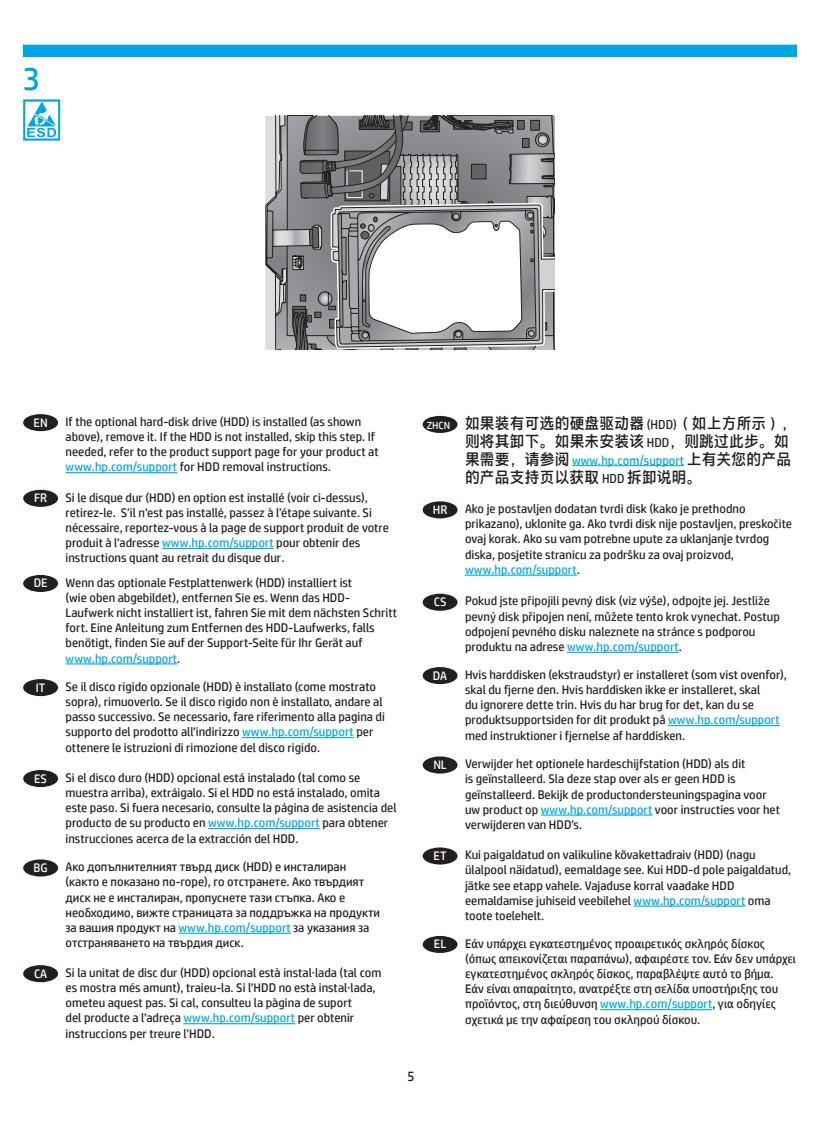
<style>
.page{position:relative;width:820px;height:1135px;background:#fff}
.page>*{position:absolute;margin:0;border:0;box-sizing:border-box;transform-origin:0 0}
.t1{font:33.25px "HP Simplified";color:#00a5e3}
.t2{font:15.58px/18px "HP Simplified Hans";color:#231f20;scale:.96 1}
.t3{font:13.83px "HP Simplified";color:#231f20}
.t4{font:12.42px/15.2px "HP Simplified";color:#231f20}
.t5{font:12.42px "HP Simplified Hans";color:#00a5e3;scale:.96 1}
.t6{font:12.25px "HP Simplified";color:#fff}
.s1{color:#00a5e3}
.s2{font-family:"HP Simplified";font-size:10.33px;color:#fff}
.s3{font-size:12.42px}
.s4{font-size:15.58px;color:#231f20}
</style>
<div class="page">
<div style="left:23px;top:45px;width:773px;height:12px;background:#00a5e3"></div>
<svg style="left:265px;top:116px;width:7px;height:234px;background:#bebfc1"></svg>
<svg style="left:272px;top:116px;width:282px;height:234px"></svg>
<div style="left:23px;top:414px;width:35px;height:17px;background:#231f20;border-radius:50%"></div>
<hr style="left:66px;top:472px;width:111px;height:1px;background:#00a5e3">
<svg style="left:23px;top:99px;width:37px;height:42px"></svg>
<div style="left:23px;top:490px;width:35px;height:17px;background:#231f20;border-radius:50%"></div>
<hr style="left:162px;top:548px;width:112px;height:1px;background:#00a5e3">
<div style="left:23px;top:575px;width:35px;height:17px;background:#231f20;border-radius:50%"></div>
<hr style="left:66px;top:663px;width:111px;height:1px;background:#00a5e3">
<div style="left:23px;top:679px;width:35px;height:17px;background:#231f20;border-radius:50%"></div>
<hr style="left:242px;top:737px;width:111px;height:1px;background:#00a5e3">
<div style="left:23px;top:770px;width:35px;height:17px;background:#231f20;border-radius:50%"></div>
<hr style="left:208px;top:828px;width:112px;height:1px;background:#00a5e3">
<div style="left:23px;top:859px;width:35px;height:17px;background:#231f20;border-radius:50%"></div>
<hr style="left:178px;top:932px;width:112px;height:1px;background:#00a5e3">
<div style="left:23px;top:965px;width:35px;height:17px;background:#231f20;border-radius:50%"></div>
<hr style="left:183px;top:1023px;width:112px;height:1px;background:#00a5e3">
<div style="left:422px;top:416px;width:35px;height:17px;background:#231f20;border-radius:50%"></div>
<hr style="left:572px;top:465px;width:112px;height:1px;background:#00a5e3">
<div style="left:422px;top:501px;width:35px;height:17px;background:#231f20;border-radius:50%"></div>
<hr style="left:465px;top:574px;width:111px;height:1px;background:#00a5e3">
<div style="left:422px;top:593px;width:35px;height:17px;background:#231f20;border-radius:50%"></div>
<hr style="left:567px;top:651px;width:111px;height:2px;background:#00a5e3">
<div style="left:422px;top:667px;width:35px;height:17px;background:#231f20;border-radius:50%"></div>
<hr style="left:667px;top:725px;width:112px;height:1px;background:#00a5e3">
<div style="left:422px;top:756px;width:35px;height:17px;background:#231f20;border-radius:50%"></div>
<hr style="left:540px;top:814px;width:112px;height:1px;background:#00a5e3">
<div style="left:422px;top:847px;width:35px;height:17px;background:#231f20;border-radius:50%"></div>
<hr style="left:633px;top:905px;width:112px;height:1px;background:#00a5e3">
<div style="left:422px;top:935px;width:35px;height:18px;background:#231f20;border-radius:50%"></div>
<hr style="left:600px;top:1009px;width:112px;height:1px;background:#00a5e3">
<h1 class="t1" style="left:23px;top:57px;width:19px">3</h1>
<p class="t6" style="left:34px;top:414px;width:16px">EN</p>
<p class="t4" style="left:66px;top:414px;width:314px">If the optional hard-disk drive (HDD) is installed (as shown above), remove it. If the HDD is not installed, skip this step. If needed, refer to the product support page for your product at <span class="s1">www.hp.com/support</span> for HDD removal instructions.</p>
<p class="t6" style="left:34px;top:490px;width:15px">FR</p>
<p class="t4" style="left:66px;top:489px;width:324px">Si le disque dur (HDD) en option est installé (voir ci-dessus), retirez-le. S’il n’est pas installé, passez à l’étape suivante. Si nécessaire, reportez-vous à la page de support produit de votre produit à l’adresse <span class="s1">www.hp.com/support</span> pour obtenir des instructions quant au retrait du disque dur.</p>
<p class="t6" style="left:34px;top:575px;width:15px">DE</p>
<p class="t4" style="left:66px;top:574px;width:333px">Wenn das optionale Festplattenwerk (HDD) installiert ist<br>(wie oben abgebildet), entfernen Sie es. Wenn das HDD-Laufwerk nicht installiert ist, fahren Sie mit dem nächsten Schritt fort. Eine Anleitung zum Entfernen des HDD-Laufwerks, falls benötigt, finden Sie auf der Support-Seite für Ihr Gerät auf <span class="s1">www.hp.com/support</span>.</p>
<p class="t6" style="left:36px;top:679px;width:11px">IT</p>
<p class="t4" style="left:66px;top:678px;width:321px">Se il disco rigido opzionale (HDD) è installato (come mostrato sopra), rimuoverlo. Se il disco rigido non è installato, andare al passo successivo. Se necessario, fare riferimento alla pagina di supporto del prodotto all’indirizzo <span class="s1">www.hp.com/support</span> per ottenere le istruzioni di rimozione del disco rigido.</p>
<p class="t6" style="left:34px;top:770px;width:14px">ES</p>
<p class="t4" style="left:66px;top:769px;width:332px">Si el disco duro (HDD) opcional está instalado (tal como se muestra arriba), extráigalo. Si el HDD no está instalado, omita este paso. Si fuera necesario, consulte la página de asistencia del producto de su producto en <span class="s1">www.hp.com/support</span> para obtener instrucciones acerca de la extracción del HDD.</p>
<p class="t6" style="left:34px;top:859px;width:15px">BG</p>
<p class="t4" style="left:66px;top:859px;width:316px">Ако допълнителният твърд диск (HDD) е инсталиран (както е показано по-горе), го отстранете. Ако твърдият диск не е инсталиран, пропуснете тази стъпка. Ако е необходимо, вижте страницата за поддръжка на продукти за вашия продукт на <span class="s1">www.hp.com/support</span> за указания за отстраняването на твърдия диск.</p>
<p class="t6" style="left:34px;top:965px;width:15px">CA</p>
<p class="t4" style="left:66px;top:964px;width:317px">Si la unitat de disc dur (HDD) opcional està instal·lada (tal com es mostra més amunt), traieu-la. Si l’HDD no està instal·lada, ometeu aquest pas. Si cal, consulteu la pàgina de suport<br>del producte a l’adreça <span class="s1">www.hp.com/support</span> per obtenir instruccions per treure l’HDD.</p>
<p class="t3" style="left:407px;top:1066px;width:9px">5</p>
<p class="t2" style="left:465px;top:414px;width:346px;text-indent:-38px"><span class="s2">ZHCN</span> 如果装有可选的硬盘驱动器 <span class="s3">(HDD)</span>（如上方所示），则将其卸下。如果未安装该 <span class="s3">HDD</span>，则跳过此步。如</p>
<p class="t5" style="left:465px;top:454px;width:341px"><span class="s4">果需要，请参阅</span> www.hp.com/support <span class="s4">上有关您的产品</span></p>
<p class="t2" style="left:465px;top:468px;width:248px">的产品支持页以获取 <span class="s3">HDD</span> 拆卸说明。</p>
<p class="t6" style="left:432px;top:501px;width:16px">HR</p>
<p class="t4" style="left:465px;top:501px;width:328px">Ako je postavljen dodatan tvrdi disk (kako je prethodno prikazano), uklonite ga. Ako tvrdi disk nije postavljen, preskočite ovaj korak. Ako su vam potrebne upute za uklanjanje tvrdog diska, posjetite stranicu za podršku za ovaj proizvod, <span class="s1">www.hp.com/support</span>.</p>
<p class="t6" style="left:433px;top:594px;width:14px">CS</p>
<p class="t4" style="left:465px;top:593px;width:316px">Pokud jste připojili pevný disk (viz výše), odpojte jej. Jestliže pevný disk připojen není, můžete tento krok vynechat. Postup odpojení pevného disku naleznete na stránce s podporou produktu na adrese <span class="s1">www.hp.com/support</span>.</p>
<p class="t6" style="left:433px;top:667px;width:16px">DA</p>
<p class="t4" style="left:465px;top:666px;width:323px">Hvis harddisken (ekstraudstyr) er installeret (som vist ovenfor), skal du fjerne den. Hvis harddisken ikke er installeret, skal<br>du ignorere dette trin. Hvis du har brug for det, kan du se produktsupportsiden for dit produkt på <span class="s1">www.hp.com/support </span>med instruktioner i fjernelse af harddisken.</p>
<p class="t6" style="left:433px;top:756px;width:15px">NL</p>
<p class="t4" style="left:465px;top:756px;width:316px">Verwijder het optionele hardeschijfstation (HDD) als dit<br>is geïnstalleerd. Sla deze stap over als er geen HDD is geïnstalleerd. Bekijk de productondersteuningspagina voor uw product op <span class="s1">www.hp.com/support</span> voor instructies voor het verwijderen van HDD’s.</p>
<p class="t6" style="left:433px;top:847px;width:14px">ET</p>
<p class="t4" style="left:465px;top:847px;width:327px">Kui paigaldatud on valikuline kõvakettadraiv (HDD) (nagu ülalpool näidatud), eemaldage see. Kui HDD-d pole paigaldatud, jätke see etapp vahele. Vajaduse korral vaadake HDD eemaldamise juhiseid veebilehel <span class="s1">www.hp.com/support</span> oma toote toelehelt.</p>
<p class="t6" style="left:434px;top:936px;width:14px">EL</p>
<p class="t4" style="left:465px;top:935px;width:332px">Εάν υπάρχει εγκατεστημένος προαιρετικός σκληρός δίσκος (όπως απεικονίζεται παραπάνω), αφαιρέστε τον. Εάν δεν υπάρχει εγκατεστημένος σκληρός δίσκος, παραβλέψτε αυτό το βήμα.<br>Εάν είναι απαραίτητο, ανατρέξτε στη σελίδα υποστήριξης του προϊόντος, στη διεύθυνση <span class="s1">www.hp.com/support</span>, για οδηγίες σχετικά με την αφαίρεση του σκληρού δίσκου.</p>
</div>
